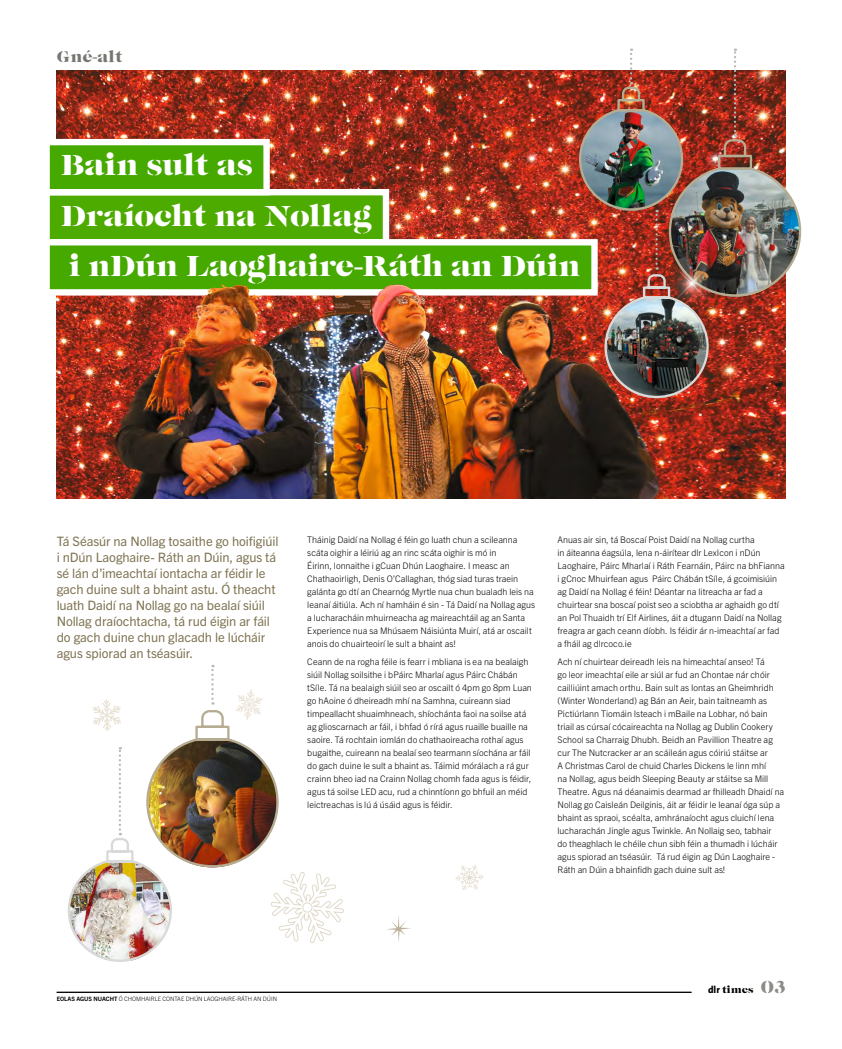
<style>
.page{position:relative;width:842px;height:1049px;background:#fff}
.page>*{position:absolute;margin:0;border:0;box-sizing:border-box;transform-origin:0 0}
.t1{font:900 30px "Caslon Fina Sten AI";letter-spacing:-.035em;color:#fff}
.t2{font:900 16px "Caslon Fina Sten AI";color:#777671}
.t3{font:13px/16px "Trade Gothic Next LT Pro";letter-spacing:-.01em;color:#7f7352}
.t4{font:900 10px "Caslon Fina Sten AI";color:#000}
.t5{font:300 9px/13px "Trade Gothic Next LT Pro";color:#000}
.t6{font:300 6px "Trade Gothic Next LT Pro";color:#000}
.s1{font-weight:700}
.s2{font-family:"The Sans";font-weight:800}
.s3{font-size:18px;color:#8c8b88}
</style>
<div class="page">
<img style="left:57px;top:71px;width:728px;height:428px">
<div style="left:47px;top:192px;width:339px;height:50px;background:#4dab00"></div>
<div style="left:43px;top:189px;width:346px;height:56px;border:6px solid #fff"></div>
<div style="left:47px;top:142px;width:220px;height:50px;background:#46a900"></div>
<div style="left:43px;top:139px;width:227px;height:56px;border:6px solid #fff"></div>
<div style="left:47px;top:242px;width:547px;height:50px;background:#46a900"></div>
<div style="left:43px;top:239px;width:555px;height:57px;border:6px solid #fff"></div>
<img style="left:202px;top:284px;width:195px;height:47px">
<svg style="left:386px;top:915px;width:25px;height:27px"></svg>
<svg style="left:455px;top:865px;width:29px;height:25px"></svg>
<img style="left:578px;top:49px;width:224px;height:350px">
<img style="left:68px;top:665px;width:276px;height:297px">
<hr style="left:57px;top:992px;width:634px;height:1px;background:#000">
<h2 class="t2" style="left:57px;top:47px;width:67px">Gné-alt</h2>
<h1 class="t1" style="left:60px;top:148px;width:194px">Bain sult as</h1>
<h1 class="t1" style="left:60px;top:198px;width:313px">Draíocht na Nollag</h1>
<h1 class="t1" style="left:68px;top:248px;width:514px">i nDún Laoghaire-Ráth an Dúin</h1>
<p class="t3" style="left:57px;top:532px;width:223px">Tá Séasúr na Nollag tosaithe go hoifigiúil i nDún Laoghaire- Ráth an Dúin, agus tá sé lán d’imeachtaí iontacha ar féidir le gach duine sult a bhaint astu. Ó theacht luath Daidí na Nollag go na bealaí siúil Nollag draíochtacha, tá rud éigin ar fáil do gach duine chun glacadh le lúcháir agus spiorad an tséasúir.</p>
<p class="t5" style="left:307px;top:532px;width:229px">Tháinig Daidí na Nollag é féin go luath chun a scileanna scáta oighir a léiriú ag an rinc scáta oighir is mó in<br>Éirinn, lonnaithe i gCuan Dhún Laoghaire. I measc an Chathaoirligh, Denis O’Callaghan, thóg siad turas traein galánta go dtí an Chearnóg Myrtle nua chun bualadh leis na leanaí áitiúla. Ach ní hamháin é sin - Tá Daidí na Nollag agus a lucharacháin mhuirneacha ag maireachtáil ag an Santa Experience nua sa Mhúsaem Náisiúnta Muirí, atá ar oscailt anois do chuairteoirí le sult a bhaint as!</p>
<p class="t5" style="left:307px;top:655px;width:226px">Ceann de na rogha féile is fearr i mbliana is ea na bealaigh siúil Nollag soilsithe i bPáirc Mharlaí agus Páirc Chábán tSíle. Tá na bealaigh siúil seo ar oscailt ó 4pm go 8pm Luan go hAoine ó dheireadh mhí na Samhna, cuireann siad timpeallacht shuaimhneach, shíochánta faoi na soilse atá ag glioscarnach ar fáil, i bhfad ó rírá agus ruaille buaille na saoire. Tá rochtain iomlán do chathaoireacha rothaí agus bugaithe, cuireann na bealaí seo tearmann síochána ar fáil do gach duine le sult a bhaint as. Táimid mórálach a rá gur crainn bheo iad na Crainn Nollag chomh fada agus is féidir, agus tá soilse LED acu, rud a chinntíonn go bhfuil an méid leictreachas is lú á úsáid agus is féidir.</p>
<p class="t5" style="left:557px;top:532px;width:229px">Anuas air sin, tá Boscaí Poist Daidí na Nollag curtha<br>in áiteanna éagsúla, lena n-áirítear dlr LexIcon i nDún Laoghaire, Páirc Mharlaí i Ráth Fearnáin, Páirc na bhFianna i gCnoc Mhuirfean agus Páirc Chábán tSíle, á gcoimisiúin ag Daidí na Nollag é féin! Déantar na litreacha ar fad a chuirtear sna boscaí poist seo a sciobtha ar aghaidh go dtí an Pol Thuaidh trí Elf Airlines, áit a dtugann Daidí na Nollag freagra ar gach ceann díobh. Is féidir ár n-imeachtaí ar fad a fháil ag dlrcoco.ie</p>
<p class="t5" style="left:557px;top:655px;width:228px">Ach ní chuirtear deireadh leis na himeachtaí anseo! Tá<br>go leor imeachtaí eile ar siúl ar fud an Chontae nár chóir cailliúint amach orthu. Bain sult as Iontas an Gheimhridh (Winter Wonderland) ag Bán an Aeir, bain taitneamh as Pictiúrlann Tiomáin Isteach i mBaile na Lobhar, nó bain triail as cúrsaí cócaireachta na Nollag ag Dublin Cookery School sa Charraig Dhubh. Beidh an Pavillion Theatre ag cur The Nutcracker ar an scáileán agus cóiriú stáitse ar<br>A Christmas Carol de chuid Charles Dickens le linn mhí<br>na Nollag, agus beidh Sleeping Beauty ar stáitse sa Mill Theatre. Agus ná déanaimis dearmad ar fhilleadh Dhaidí na Nollag go Caisleán Deilginis, áit ar féidir le leanaí óga súp a bhaint as spraoi, scéalta, amhránaíocht agus cluichí lena lucharachán Jingle agus Twinkle. An Nollaig seo, tabhair<br>do theaghlach le chéile chun sibh féin a thumadh i lúcháir agus spiorad an tséasúir. Tá rud éigin ag Dún Laoghaire - Ráth an Dúin a bhainfidh gach duine sult as!</p>
<p class="t6" style="left:57px;top:995px;width:222px"><span class="s1">EOLAS AGUS NUACHT</span> Ó CHOMHAIRLE CONTAE DHÚN LAOGHAIRE-RÁTH AN DÚIN</p>
<p class="t4" style="left:708px;top:983px;width:79px"><span class="s2">dlr</span> times <span class="s3">03</span></p>
</div>
